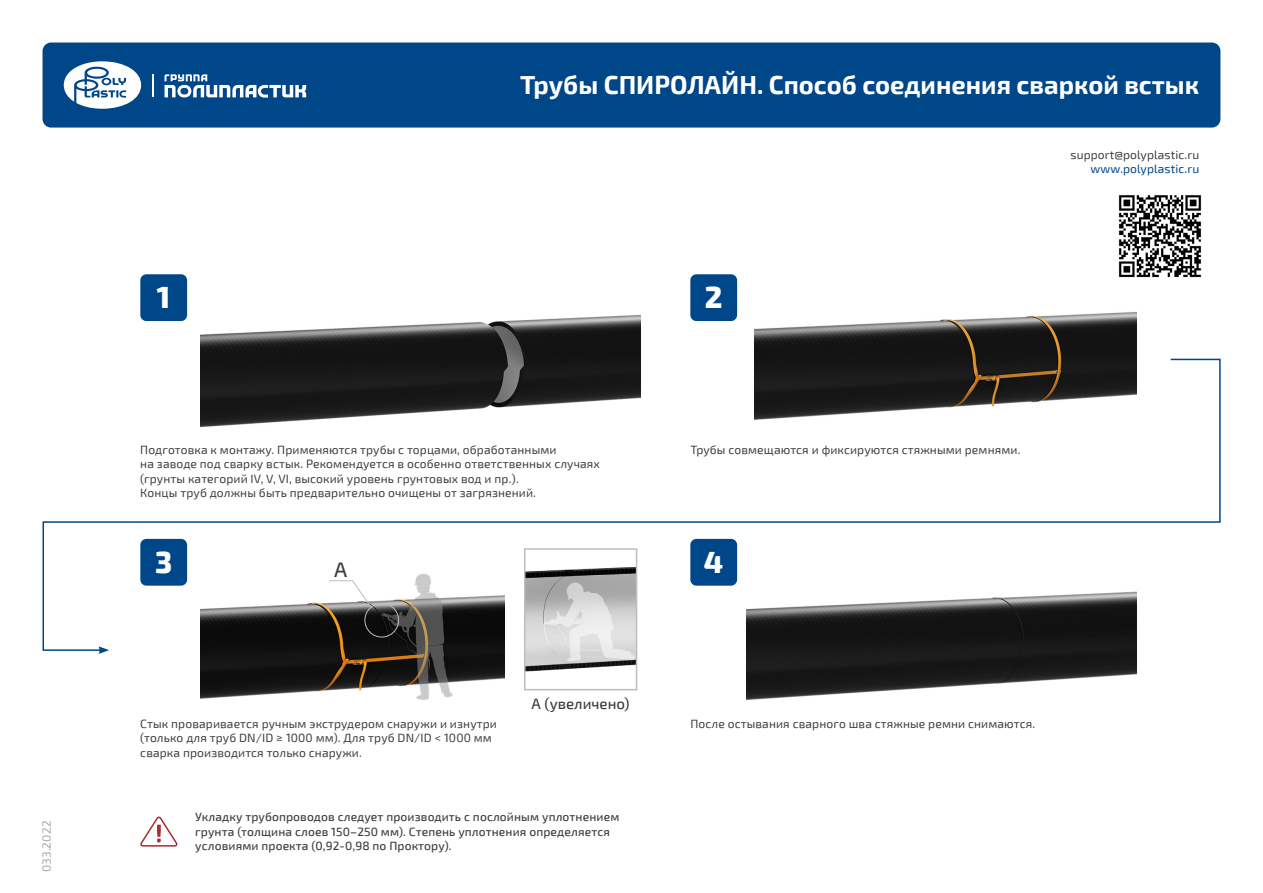
<style>
.page{position:relative;width:1263px;height:893px;background:#fff}
.page>*{position:absolute;margin:0;border:0;box-sizing:border-box;transform-origin:0 0}
.t1{font:800 30px "Exo 2";color:#fff}
.t2{font:700 25.5px "Exo 2";color:#fff}
.Оглавление{font:500 21px "Exo 2";color:#3e3e3f}
.Оглавление-2{font:500 15px "Exo 2";color:#3e3e3f}
.t3{font:12px/14.4px "Exo 2";letter-spacing:.01em;color:#3e3e3f}
.t4{font:500 12px/14.4px "Exo 2";letter-spacing:.01em;color:#3e3e3f}
.t5{font:12px "Exo 2";letter-spacing:.01em;color:#004789}
.t6{font:12px "Exo 2";letter-spacing:.01em;color:#a8a9ad}
</style>
<div class="page">
<div style="left:43px;top:43px;width:1177px;height:85px;background:#004789;border-radius:9px"></div>
<svg style="left:64px;top:61px;width:77px;height:48px"></svg>
<svg style="left:165px;top:74px;width:141px;height:24px"></svg>
<hr style="left:152px;top:74px;width:2px;height:23px;background:#fff">
<img style="left:1118px;top:195px;width:83px;height:83px">
<img style="left:201px;top:314px;width:439px;height:44px">
<img style="left:201px;top:652px;width:304px;height:48px">
<img style="left:755px;top:311px;width:381px;height:47px">
<img style="left:746px;top:652px;width:390px;height:49px">
<div style="left:140px;top:274px;width:47px;height:47px;background:#004789;border-radius:6px"></div>
<div style="left:690px;top:274px;width:47px;height:47px;background:#004789;border-radius:6px"></div>
<svg style="left:42px;top:358px;width:1179px;height:294px"></svg>
<svg style="left:99px;top:646px;width:10px;height:8px"></svg>
<img style="left:527px;top:551px;width:107px;height:121px">
<div style="left:524px;top:548px;width:113px;height:142px;border:2px solid #bcbdc0"></div>
<div style="left:364px;top:603px;width:35px;height:34px;border:1px solid #bcbdc0;border-radius:50%"></div>
<svg style="left:328px;top:580px;width:44px;height:29px"></svg>
<svg style="left:140px;top:816px;width:38px;height:31px"></svg>
<p class="t6" style="left:40px;top:872px;width:53px;rotate:-90deg">033.2022</p>
<p class="t2" style="left:520px;top:70px;width:681px">Трубы СПИРОЛАЙН. Способ соединения сваркой встык</p>
<p class="t1" style="left:157px;top:279px;width:15px">1</p>
<p class="t1" style="left:705px;top:279px;width:19px">2</p>
<p class="t3" style="left:1070px;top:148px;width:130px">support@polyplastic.ru</p>
<p class="t5" style="left:1090px;top:162px;width:110px">www.polyplastic.ru</p>
<p class="t3" style="left:140px;top:443px;width:461px">Подготовка к монтажу. Применяются трубы с торцами, обработанными<br>на заводе под сварку встык. Рекомендуется в особенно ответственных случаях (грунты категорий IV, V, VI, высокий уровень грунтовых вод и пр.).</p>
<p class="t3" style="left:140px;top:486px;width:397px">Концы труб должны быть предварительно очищены от загрязнений.</p>
<p class="t3" style="left:690px;top:443px;width:332px">Трубы совмещаются и фиксируются стяжными ремнями.</p>
<p class="t1" style="left:155px;top:544px;width:19px">3</p>
<p class="t1" style="left:704px;top:544px;width:21px">4</p>
<p class="Оглавление" style="left:334px;top:558px;width:15px">А</p>
<p class="Оглавление-2" style="left:532px;top:695px;width:100px">А (увеличено)</p>
<p class="t3" style="left:140px;top:717px;width:358px">Стык проваривается ручным экструдером снаружи и изнутри (только для труб DN/ID ≥ 1000 мм). Для труб DN/ID &lt; 1000 мм сварка производится только снаружи.</p>
<p class="t3" style="left:690px;top:717px;width:346px">После остывания сварного шва стяжные ремни снимаются.</p>
<p class="t4" style="left:195px;top:810px;width:426px">Укладку трубопроводов следует производить с послойным уплотнением грунта (толщина слоев 150–250 мм). Степень уплотнения определяется условиями проекта (0,92-0,98 по Проктору).</p>
</div>
